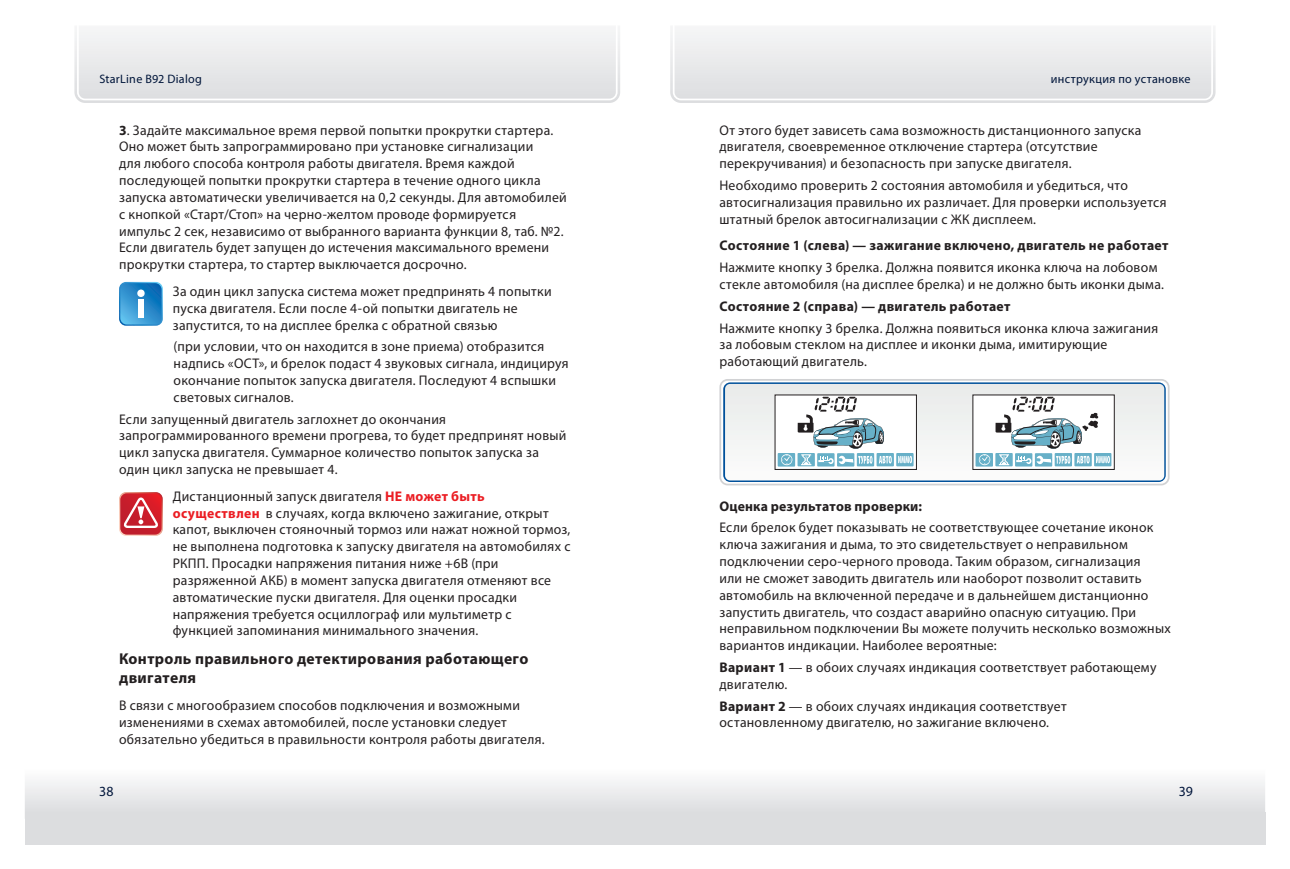
<style>
.page{position:relative;width:1290px;height:869px;background:#fff}
.page>*{position:absolute;margin:0;border:0;box-sizing:border-box;transform-origin:0 0}
.t1{font:700 15.75px/18.9px "Myriad Pro";letter-spacing:.025em;color:#231f20}
.t2{font:14px/16.8px "Myriad Pro";letter-spacing:.02em;color:#231f20}
.t3{font:700 14px "Myriad Pro";letter-spacing:.025em;color:#231f20}
.t4{font:14px "Myriad Pro";color:#00153a}
.t5{font:12.25px "Myriad Pro";letter-spacing:.025em;color:#00153a}
.s1{font-weight:700}
.s2{font-weight:700;color:#eb1d23}
</style>
<div class="page">
<div style="left:25px;top:811px;width:1240px;height:32px;background:#dcdddf"></div>
<svg style="left:74px;top:30px;width:546px;height:73px"></svg>
<svg style="left:670px;top:30px;width:545px;height:73px"></svg>
<svg style="left:25px;top:781px;width:1240px;height:30px"></svg>
<svg style="left:119px;top:282px;width:44px;height:43px;background:#3391ce"></svg>
<div style="left:137px;top:289px;width:8px;height:8px;background:#fff;border-radius:50%"></div>
<div style="left:138px;top:299px;width:6px;height:19px;background:#fff"></div>
<svg style="left:119px;top:492px;width:44px;height:43px;background:#d75058"></svg>
<div style="left:719px;top:379px;width:450px;height:106px;border:2px solid #d1d2d4;border-radius:7px"></div>
<div style="left:723px;top:382px;width:443px;height:100px;background:linear-gradient(to right,#7aa3c9,#7aa3c9);border-radius:7px"></div>
<svg style="left:725px;top:384px;width:439px;height:96px"></svg>
<p class="t5" style="left:99px;top:72px;width:104px">StarLine B92 Dialog</p>
<p class="t5" style="left:1051px;top:72px;width:141px">инструкция по установке</p>
<p class="t2" style="left:119px;top:121px;width:449px"><span class="s1">3</span>. Задайте максимальное время первой попытки прокрутки стартера.<br>Оно может быть запрограммировано при установке сигнализации<br>для любого способа контроля работы двигателя. Время каждой последующей попытки прокрутки стартера в течение одного цикла запуска автоматически увеличивается на 0,2 секунды. Для автомобилей с кнопкой «Старт/Стоп» на черно-желтом проводе формируется импульс 2 сек, независимо от выбранного варианта функции 8, таб. №2.<br>Если двигатель будет запущен до истечения максимального времени прокрутки стартера, то стартер выключается досрочно.</p>
<p class="t2" style="left:173px;top:282px;width:380px">За один цикл запуска система может предпринять 4 попытки пуска двигателя. Если после 4-ой попытки двигатель не запустится, то на дисплее брелка с обратной связью</p>
<p class="t2" style="left:174px;top:338px;width:397px">(при условии, что он находится в зоне приема) отобразится надпись «OCT», и брелок подаст 4 звуковых сигнала, индицируя окончание попыток запуска двигателя. Последуют 4 вспышки световых сигналов.</p>
<p class="t2" style="left:119px;top:410px;width:449px">Если запущенный двигатель заглохнет до окончания запрограммированного времени прогрева, то будет предпринят новый цикл запуска двигателя. Суммарное количество попыток запуска за один цикл запуска не превышает 4.</p>
<p class="t2" style="left:173px;top:487px;width:399px">Дистанционный запуск двигателя <span class="s2">НЕ может быть осуществлен</span> в случаях, когда включено зажигание, открыт капот, выключен стояночный тормоз или нажат ножной тормоз, не выполнена подготовка к запуску двигателя на автомобилях с РКПП. Просадки напряжения питания ниже +6В (при разряженной АКБ) в момент запуска двигателя отменяют все автоматические пуски двигателя. Для оценки просадки напряжения требуется осциллограф или мультиметр с функцией запоминания минимального значения.</p>
<p class="t1" style="left:119px;top:648px;width:411px">Контроль правильного детектирования работающего двигателя</p>
<p class="t2" style="left:119px;top:696px;width:427px">В связи с многообразием способов подключения и возможными изменениями в схемах автомобилей, после установки следует обязательно убедиться в правильности контроля работы двигателя.</p>
<p class="t2" style="left:719px;top:121px;width:423px">От этого будет зависеть сама возможность дистанционного запуска двигателя, своевременное отключение стартера (отсутствие перекручивания) и безопасность при запуске двигателя.</p>
<p class="t2" style="left:719px;top:177px;width:449px">Необходимо проверить 2 состояния автомобиля и убедиться, что автосигнализация правильно их различает. Для проверки используется штатный брелок автосигнализации с ЖК дисплеем.</p>
<p class="t3" style="left:719px;top:236px;width:451px">Состояние 1 (слева) — зажигание включено, двигатель не работает</p>
<p class="t2" style="left:719px;top:259px;width:446px">Нажмите кнопку 3 брелка. Должна появится иконка ключа на лобовом стекле автомобиля (на дисплее брелка) и не должно быть иконки дыма.</p>
<p class="t3" style="left:719px;top:297px;width:293px">Состояние 2 (справа) — двигатель работает</p>
<p class="t2" style="left:719px;top:319px;width:440px">Нажмите кнопку 3 брелка. Должна появиться иконка ключа зажигания за лобовым стеклом на дисплее и иконки дыма, имитирующие работающий двигатель.</p>
<p class="t3" style="left:719px;top:496px;width:204px">Оценка результатов проверки:</p>
<p class="t2" style="left:719px;top:519px;width:453px">Если брелок будет показывать не соответствующее сочетание иконок ключа зажигания и дыма, то это свидетельствует о неправильном подключении серо-черного провода. Таким образом, сигнализация<br>или не сможет заводить двигатель или наоборот позволит оставить автомобиль на включенной передаче и в дальнейшем дистанционно запустить двигатель, что создаст аварийно опасную ситуацию. При неправильном подключении Вы можете получить несколько возможных вариантов индикации. Наиболее вероятные:</p>
<p class="t2" style="left:719px;top:658px;width:438px"><span class="s1">Вариант 1</span> — в обоих случаях индикация соответствует работающему двигателю.</p>
<p class="t2" style="left:719px;top:697px;width:349px"><span class="s1">Вариант 2</span> — в обоих случаях индикация соответствует остановленному двигателю, но зажигание включено.</p>
<p class="t4" style="left:99px;top:782px;width:16px">38</p>
<p class="t4" style="left:1179px;top:782px;width:16px">39</p>
</div>
